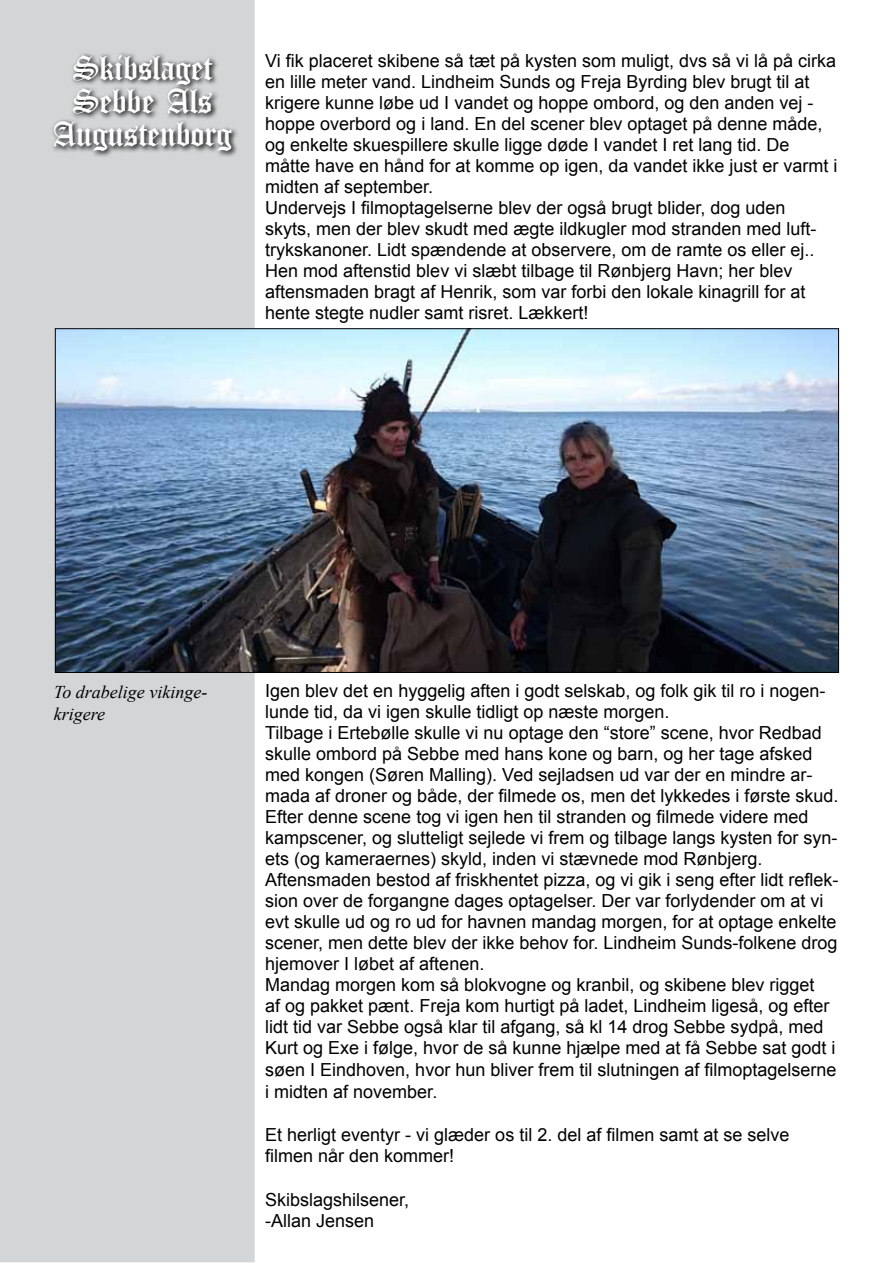
<style>
.page{position:relative;width:893px;height:1263px;background:#fff}
.page>*{position:absolute;margin:0;border:0;box-sizing:border-box;transform-origin:0 0}
.t1{font:36px/33px "Canterbury";color:#fff;text-align:center}
.t2{font:18px/21px "Arial";color:#000}
.t3{font:italic 18px/21.6px "Times New Roman";color:#000}
</style>
<div class="page">
<div style="left:0;top:0;width:254px;height:1261px;background:#d3d5d6"></div>
<div style="left:0;top:0;width:255px;height:1262px;border:2px solid #d3d5d6"></div>
<svg style="left:52px;top:53px;width:185px;height:104px"></svg>
<img style="left:57px;top:330px;width:780px;height:341px">
<h1 class="t1" style="left:53px;top:51px;width:180px">Skibslaget<br>Sebbe Als<br>Augustenborg</h1>
<p class="t2" style="left:265px;top:50px;width:574px">Vi fik placeret skibene så tæt på kysten som muligt, dvs så vi lå på cirka en lille meter vand. Lindheim Sunds og Freja Byrding blev brugt til at krigere kunne løbe ud I vandet og hoppe ombord, og den anden vej - hoppe overbord og i land. En del scener blev optaget på denne måde, og enkelte skuespillere skulle ligge døde I vandet I ret lang tid. De måtte have en hånd for at komme op igen, da vandet ikke just er varmt i midten af september.<br>Undervejs I filmoptagelserne blev der også brugt blider, dog uden<br>skyts, men der blev skudt med ægte ildkugler mod stranden med luft&shy;trykskanoner. Lidt spændende at observere, om de ramte os eller ej..<br>Hen mod aftenstid blev vi slæbt tilbage til Rønbjerg Havn; her blev aftensmaden bragt af Henrik, som var forbi den lokale kinagrill for at hente stegte nudler samt risret. Lækkert!</p>
<p class="t3" style="left:54px;top:681px;width:155px">To drabelige vikinge&shy;krigere</p>
<p class="t2" style="left:265px;top:681px;width:575px">Igen blev det en hyggelig aften i godt selskab, og folk gik til ro i nogen&shy;lunde tid, da vi igen skulle tidligt op næste morgen.<br>Tilbage i Ertebølle skulle vi nu optage den “store” scene, hvor Redbad skulle ombord på Sebbe med hans kone og barn, og her tage afsked med kongen (Søren Malling). Ved sejladsen ud var der en mindre ar&shy;mada af droner og både, der filmede os, men det lykkedes i første skud.<br>Efter denne scene tog vi igen hen til stranden og filmede videre med kampscener, og slutteligt sejlede vi frem og tilbage langs kysten for syn&shy;ets (og kameraernes) skyld, inden vi stævnede mod Rønbjerg.<br>Aftensmaden bestod af friskhentet pizza, og vi gik i seng efter lidt reflek&shy;sion over de forgangne dages optagelser. Der var forlydender om at vi evt skulle ud og ro ud for havnen mandag morgen, for at optage enkelte scener, men dette blev der ikke behov for. Lindheim Sunds-folkene drog hjemover I løbet af aftenen.<br>Mandag morgen kom så blokvogne og kranbil, og skibene blev rigget<br>af og pakket pænt. Freja kom hurtigt på ladet, Lindheim ligeså, og efter lidt tid var Sebbe også klar til afgang, så kl 14 drog Sebbe sydpå, med Kurt og Exe i følge, hvor de så kunne hjælpe med at få Sebbe sat godt i søen I Eindhoven, hvor hun bliver frem til slutningen af filmoptagelserne i midten af november.</p>
<p class="t2" style="left:265px;top:1124px;width:526px;line-height:21.6px">Et herligt eventyr - vi glæder os til 2. del af filmen samt at se selve filmen når den kommer!</p>
<p class="t2" style="left:265px;top:1189px;width:146px;line-height:21.6px">Skibslagshilsener, -Allan Jensen</p>
</div>
